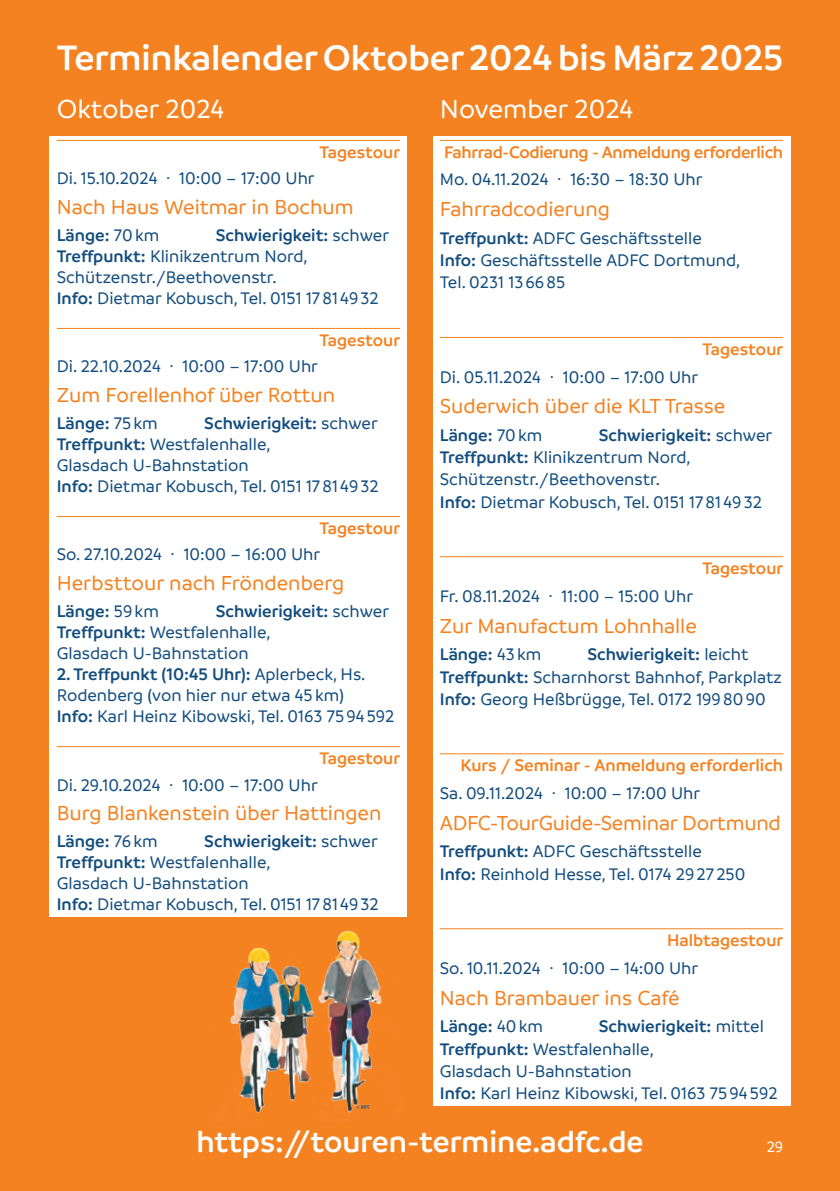
<style>
.page{position:relative;width:840px;height:1191px;background:#fff}
.page>*{position:absolute;margin:0;border:0;box-sizing:border-box;transform-origin:0 0}
.t1{font:600 38px "Branding";color:#fff}
.t2{font:600 32px "Branding";color:#fff}
.t3{font:500 28px "Branding";color:#fff}
.t4{font:500 21.8px "Branding";color:#f58220}
.t5{font:500 18px/21px "Branding";color:#134d7e}
.t6{font:600 18px "Branding";color:#f58220}
.t7{font:600 18px "Branding";color:#134d7e}
.t8{font:600 18px "Branding";letter-spacing:-.02em;color:#f58220}
.t9{font:500 16px "Branding";color:#fff}
.s1{font-weight:500}
.s2{font-weight:600}
</style>
<div class="page">
<div style="left:0;top:0;width:839px;height:1191px;background:#f58220"></div>
<div style="left:50px;top:137px;width:357px;height:780px;background:#fff"></div>
<hr style="left:57px;top:140px;width:343px;height:1px;background:#f58220">
<hr style="left:57px;top:328px;width:343px;height:1px;background:#f58220">
<hr style="left:57px;top:516px;width:343px;height:1px;background:#f58220">
<hr style="left:57px;top:746px;width:343px;height:1px;background:#f58220">
<div style="left:432px;top:137px;width:357px;height:969px;background:#fff"></div>
<hr style="left:439px;top:140px;width:343px;height:1px;background:#f58220">
<hr style="left:439px;top:337px;width:343px;height:1px;background:#f58220">
<hr style="left:439px;top:556px;width:343px;height:1px;background:#f58220">
<hr style="left:439px;top:753px;width:343px;height:1px;background:#f58220">
<hr style="left:439px;top:928px;width:343px;height:1px;background:#f58220">
<img style="left:230px;top:930px;width:152px;height:184px">
<h1 class="t1" style="left:57px;top:36px;width:727px">Terminkalender Oktober 2024 bis März 2025</h1>
<h3 class="t3" style="left:57px;top:94px;width:169px">Oktober 2024</h3>
<h3 class="t3" style="left:439px;top:94px;width:195px">November 2024</h3>
<p class="t6" style="left:319px;top:142px;width:82px">Tagestour</p>
<p class="t5" style="left:57px;top:168px;width:259px">Di. 15.10.2024 · 10:00 – 17:00 Uhr</p>
<p class="t4" style="left:57px;top:195px;width:298px">Nach Haus Weitmar in Bochum</p>
<p class="t7" style="left:57px;top:225px;width:104px">Länge: <span class="s1">70km</span></p>
<p class="t8" style="left:444px;top:142px;width:340px">Fahrrad-Codierung - Anmeldung erforderlich</p>
<p class="t5" style="left:439px;top:169px;width:264px">Mo. 04.11.2024 · 16:30 – 18:30 Uhr</p>
<p class="t4" style="left:439px;top:198px;width:171px">Fahrradcodierung</p>
<p class="t5" style="left:439px;top:227px;width:302px;line-height:22.2px"><span class="s2">Treffpunkt:</span> ADFC Geschäftsstelle<br><span class="s2">Info:</span> Geschäftsstelle ADFC Dortmund,<br>Tel. 0231 136685</p>
<p class="t5" style="left:57px;top:224px;width:333px;text-indent:159px"><span class="s2">Schwierigkeit:</span> schwer<br><span class="s2">Treffpunkt:</span> Klinikzentrum Nord,<br>Schützenstr./Beethovenstr.<br><span class="s2">Info:</span> Dietmar Kobusch, Tel. 0151 1781 4932</p>
<p class="t6" style="left:319px;top:330px;width:82px">Tagestour</p>
<p class="t5" style="left:57px;top:356px;width:263px">Di. 22.10.2024 · 10:00 – 17:00 Uhr</p>
<p class="t4" style="left:57px;top:383px;width:280px">Zum Forellenhof über Rottun</p>
<p class="t7" style="left:57px;top:413px;width:103px">Länge: <span class="s1">75km</span></p>
<p class="t6" style="left:702px;top:339px;width:82px">Tagestour</p>
<p class="t5" style="left:439px;top:366px;width:260px">Di. 05.11.2024 · 10:00 – 17:00 Uhr</p>
<p class="t4" style="left:439px;top:395px;width:287px">Suderwich über die KLT Trasse</p>
<p class="t7" style="left:439px;top:425px;width:104px">Länge: <span class="s1">70km</span></p>
<p class="t5" style="left:57px;top:412px;width:323px;text-indent:147px"><span class="s2">Schwierigkeit:</span> schwer<br><span class="s2">Treffpunkt:</span> Westfalenhalle,<br>Glasdach U-Bahnstation<br><span class="s2">Info:</span> Dietmar Kobusch, Tel. 0151 1781 4932</p>
<p class="t6" style="left:319px;top:518px;width:82px">Tagestour</p>
<p class="t5" style="left:57px;top:544px;width:265px">So. 27.10.2024 · 10:00 – 16:00 Uhr</p>
<p class="t4" style="left:57px;top:571px;width:289px">Herbsttour nach Fröndenberg</p>
<p class="t7" style="left:57px;top:601px;width:104px">Länge: <span class="s1">59km</span></p>
<p class="t5" style="left:439px;top:424px;width:333px;line-height:22.2px;text-indent:159px"><span class="s2">Schwierigkeit:</span> schwer<br><span class="s2">Treffpunkt:</span> Klinikzentrum Nord,<br>Schützenstr./Beethovenstr.<br><span class="s2">Info:</span> Dietmar Kobusch, Tel. 0151 1781 4932</p>
<p class="t6" style="left:702px;top:558px;width:82px">Tagestour</p>
<p class="t5" style="left:439px;top:585px;width:254px">Fr. 08.11.2024 · 11:00 – 15:00 Uhr</p>
<p class="t4" style="left:439px;top:614px;width:258px">Zur Manufactum Lohnhalle</p>
<p class="t7" style="left:439px;top:644px;width:103px">Länge: <span class="s1">43 km</span></p>
<p class="t5" style="left:57px;top:600px;width:333px;text-indent:159px"><span class="s2">Schwierigkeit:</span> schwer<br><span class="s2">Treffpunkt:</span> Westfalenhalle,<br>Glasdach U-Bahnstation</p>
<p class="t5" style="left:57px;top:663px;width:339px"><span class="s2">2. Treffpunkt (10:45 Uhr):</span> Aplerbeck, Hs.<br>Rodenberg (von hier nur etwa 45km)<br><span class="s2">Info:</span> Karl Heinz Kibowski, Tel. 0163 7594592</p>
<p class="t6" style="left:319px;top:748px;width:82px">Tagestour</p>
<p class="t5" style="left:57px;top:774px;width:262px">Di. 29.10.2024 · 10:00 – 17:00 Uhr</p>
<p class="t4" style="left:57px;top:801px;width:326px">Burg Blankenstein über Hattingen</p>
<p class="t7" style="left:57px;top:831px;width:102px">Länge: <span class="s1">76km</span></p>
<p class="t5" style="left:439px;top:643px;width:343px;line-height:22.2px;text-indent:147px"><span class="s2">Schwierigkeit:</span> leicht<br><span class="s2">Treffpunkt:</span> Scharnhorst Bahnhof, Parkplatz<br><span class="s2">Info:</span> Georg Heßbrügge, Tel. 0172 1998090</p>
<p class="t6" style="left:460px;top:755px;width:324px">Kurs / Seminar - Anmeldung erforderlich</p>
<p class="t5" style="left:439px;top:782px;width:262px">Sa. 09.11.2024 · 10:00 – 17:00 Uhr</p>
<p class="t4" style="left:439px;top:811px;width:342px">ADFC-TourGuide-Seminar Dortmund</p>
<p class="t5" style="left:439px;top:840px;width:307px;line-height:22.2px"><span class="s2">Treffpunkt:</span> ADFC Geschäftsstelle<br><span class="s2">Info:</span> Reinhold Hesse, Tel. 0174 2927250</p>
<p class="t5" style="left:57px;top:830px;width:323px;text-indent:147px"><span class="s2">Schwierigkeit:</span> schwer<br><span class="s2">Treffpunkt:</span> Westfalenhalle,<br>Glasdach U-Bahnstation<br><span class="s2">Info:</span> Dietmar Kobusch, Tel. 0151 1781 4932</p>
<p class="t6" style="left:666px;top:930px;width:117px">Halbtagestour</p>
<p class="t5" style="left:439px;top:957px;width:260px">So. 10.11.2024 · 10:00 – 14:00 Uhr</p>
<p class="t4" style="left:439px;top:986px;width:241px">Nach Brambauer ins Café</p>
<p class="t7" style="left:439px;top:1016px;width:104px">Länge: <span class="s1">40km</span></p>
<p class="t5" style="left:439px;top:1015px;width:339px;line-height:22.2px;text-indent:159px"><span class="s2">Schwierigkeit:</span> mittel<br><span class="s2">Treffpunkt:</span> Westfalenhalle,<br>Glasdach U-Bahnstation<br><span class="s2">Info:</span> Karl Heinz Kibowski, Tel. 0163 7594592</p>
<h2 class="t2" style="left:196px;top:1124px;width:448px">https://touren-termine.adfc.de</h2>
<p class="t9" style="left:766px;top:1138px;width:18px">29</p>
</div>
